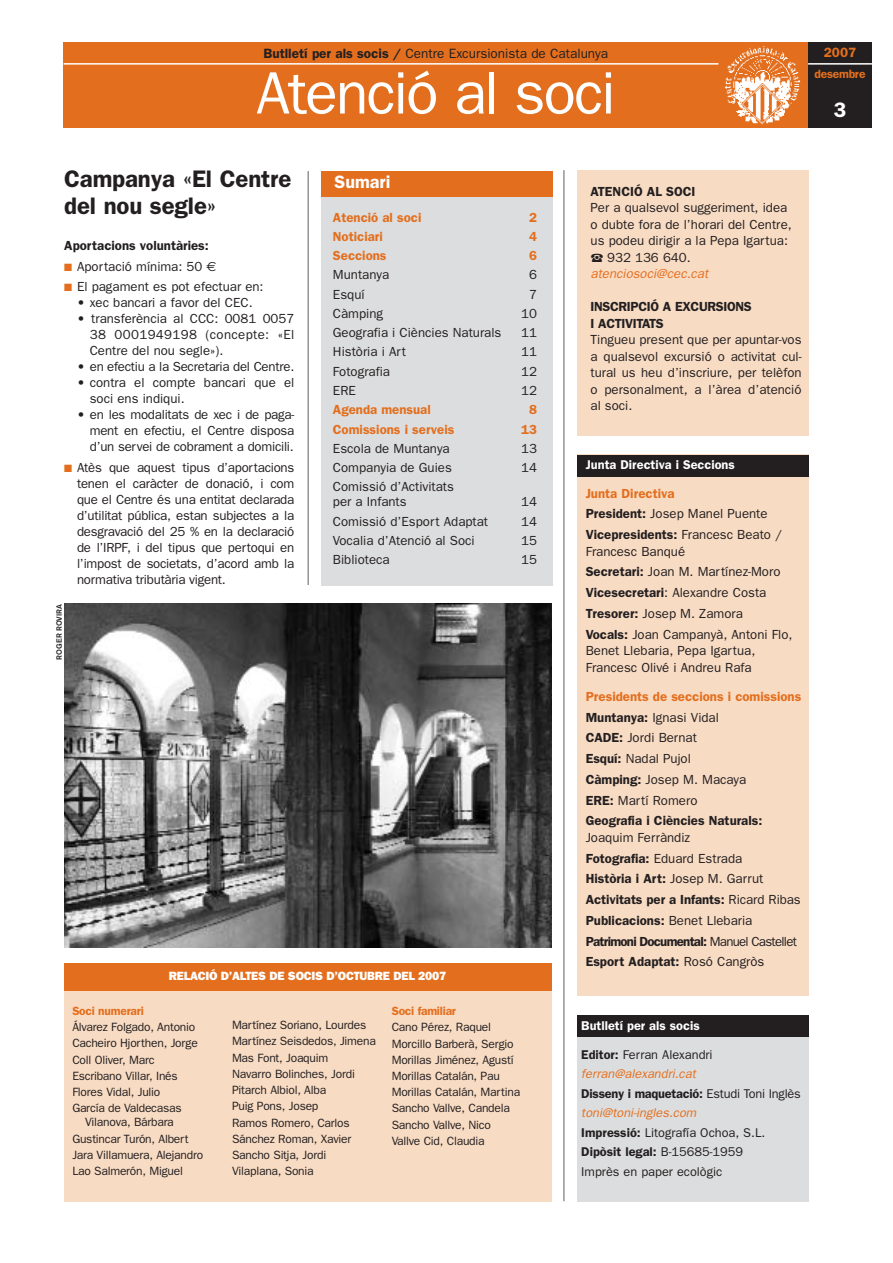
<style>
.page{position:relative;width:893px;height:1263px;background:#fff}
.page>*{position:absolute;margin:0;border:0;box-sizing:border-box;transform-origin:0 0}
.t1{font:60px "Franklin Gothic";letter-spacing:-.03em;color:#fff}
.t2{font:600 24px/27px "Franklin Gothic";letter-spacing:-.005em;color:#231f20}
.t3{font:600 21px "Franklin Gothic";color:#fff}
.t4{font:600 18px "Franklin Gothic";color:#fff}
.t5{font:13.5px "Franklin Gothic";color:#231f20}
.t6{font:600 13.5px "Franklin Gothic";color:#e36f1e}
.t7{font:13.2px/16px "Franklin Gothic";color:#231f20}
.t8{font:600 13.2px/20.7px "Franklin Gothic";color:#231f20}
.t9{font:600 13.2px "Franklin Gothic";color:#e36f1e}
.t10{font:13.2px "Franklin Gothic";letter-spacing:-.02em;color:#231f20}
.t11{font:600 13.2px/16.5px "Franklin Gothic";letter-spacing:-.025em;color:#231f20}
.t12{font:italic 13.2px "Franklin Gothic";color:#e36f1e}
.t13{font:12.75px/19.5px "Franklin Gothic";color:#231f20}
.t14{font:600 12.75px "Franklin Gothic";color:#fff}
.t15{font:12px/16.2px "Franklin Gothic";letter-spacing:-.02em;color:#231f20}
.t16{font:800 12px "Franklin Gothic";letter-spacing:-.02em;color:#fff}
.t17{font:600 12px "Franklin Gothic";letter-spacing:-.02em;color:#e36f1e}
.t18{font:500 7.5px "Akzidenz Grotesk BE";color:#231f20}
.s1{font-weight:600}
.s2{color:#e36f1e}
.s3{font-family:"Euro Sans"}
.s4{font-weight:600;color:#e36f1e}
.s5{font-weight:400}
.s6{font-style:italic;color:#e36f1e}
</style>
<div class="page">
<div style="left:577px;top:455px;width:231px;height:541px;background:#f8dbc3"></div>
<div style="left:577px;top:455px;width:231px;height:21px;background:#231f20"></div>
<div style="left:321px;top:190px;width:231px;height:396px;background:#dcddde"></div>
<div style="left:577px;top:171px;width:231px;height:265px;background:#f8dbc3"></div>
<div style="left:321px;top:171px;width:231px;height:26px;background:#e36f1e"></div>
<hr style="left:307px;top:171px;width:2px;height:414px;background:#939598">
<hr style="left:563px;top:170px;width:1px;height:1031px;background:#939598">
<div style="left:577px;top:1015px;width:231px;height:186px;background:#dcddde"></div>
<div style="left:577px;top:1015px;width:231px;height:22px;background:#231f20"></div>
<img style="left:64px;top:604px;width:487px;height:343px">
<div style="left:64px;top:43px;width:744px;height:85px;background:#e36f1e"></div>
<div style="left:808px;top:43px;width:63px;height:85px;background:#231f20"></div>
<hr style="left:808px;top:63px;width:63px;height:2px;background:#fff">
<hr style="left:64px;top:63px;width:654px;height:2px;background:#fff">
<img style="left:724px;top:46px;width:76px;height:79px">
<div style="left:64px;top:963px;width:487px;height:238px;background:#f8dbc3"></div>
<div style="left:64px;top:963px;width:487px;height:27px;background:#e36f1e"></div>
<p class="t5" style="left:263px;top:48px;width:346px"><span class="s1">Butlletí per als socis /</span> Centre Excursionista de Catalunya</p>
<h1 class="t1" style="left:256px;top:72px;width:361px">Atenció al soci</h1>
<p class="t6" style="left:823px;top:48px;width:34px">2007</p>
<p class="t17" style="left:814px;top:70px;width:53px">desembre</p>
<h3 class="t3" style="left:833px;top:102px;width:14px">3</h3>
<h2 class="t2" style="left:64px;top:167px;width:229px">Campanya «El Centre del nou segle»</h2>
<p class="t8" style="left:64px;top:237px;width:146px">Aportacions voluntàries:</p>
<p class="t7" style="left:64px;top:259px;width:154px"><span class="s2">■</span> Aportació mínima: 50 <span class="s3">€</span></p>
<p class="t7" style="left:64px;top:279px;width:201px"><span class="s2">■</span> El pagament es pot efectuar en:</p>
<p class="t7" style="left:77px;top:295px;width:177px">• xec bancari a favor del CEC.</p>
<p class="t7" style="left:90px;top:312px;width:206px;text-align:justify;text-indent:-13px">• transferència al CCC: 0081 0057<br>38 0001949198 (concepte: «El Centre del nou segle»).</p>
<p class="t10" style="left:77px;top:362px;width:219px">• en efectiu a la Secretaria del Centre.</p>
<p class="t7" style="left:90px;top:376px;width:206px;text-indent:-13px">• contra el compte bancari que el soci ens indiqui.</p>
<p class="t7" style="left:90px;top:408px;width:206px;text-align:justify;text-indent:-13px">• en les modalitats de xec i de paga&shy;ment en efectiu, el Centre disposa d’un servei de cobrament a domicili.</p>
<p class="t7" style="left:77px;top:460px;width:219px;text-align:justify;text-indent:-13px"><span class="s2">■</span> Atès que aquest tipus d’aportacions tenen el caràcter de donació, i com que el Centre és una entitat declarada d’utilitat pública, estan subjectes a la desgravació del 25 % en la declaració de l’IRPF, i del tipus que pertoqui en l’impost de societats, d’acord amb la normativa tributària vigent.</p>
<p class="t18" style="left:56px;top:660px;width:57px;rotate:-90deg">ROGER ROVIRA</p>
<h3 class="t4" style="left:334px;top:176px;width:57px">Sumari</h3>
<p class="t9" style="left:333px;top:213px;width:90px">Atenció al soci</p>
<p class="t9" style="left:529px;top:213px;width:9px">2</p>
<p class="t9" style="left:333px;top:232px;width:51px">Noticiari</p>
<p class="t9" style="left:529px;top:232px;width:9px">4</p>
<p class="t9" style="left:333px;top:251px;width:55px">Seccions</p>
<p class="t9" style="left:529px;top:251px;width:9px">6</p>
<p class="t7" style="left:333px;top:268px;width:58px">Muntanya</p>
<p class="t7" style="left:529px;top:268px;width:9px">6</p>
<p class="t7" style="left:333px;top:287px;width:33px">Esquí</p>
<p class="t7" style="left:529px;top:287px;width:9px">7</p>
<p class="t7" style="left:333px;top:307px;width:52px">Càmping</p>
<p class="t7" style="left:521px;top:307px;width:17px">10</p>
<p class="t7" style="left:333px;top:326px;width:170px">Geografia i Ciències Naturals</p>
<p class="t7" style="left:521px;top:326px;width:17px">11</p>
<p class="t7" style="left:333px;top:345px;width:75px">Història i Art</p>
<p class="t7" style="left:521px;top:345px;width:17px">11</p>
<p class="t7" style="left:333px;top:364px;width:58px">Fotografia</p>
<p class="t7" style="left:521px;top:364px;width:17px">12</p>
<p class="t7" style="left:333px;top:384px;width:24px">ERE</p>
<p class="t7" style="left:521px;top:384px;width:17px">12</p>
<p class="t9" style="left:333px;top:405px;width:99px">Agenda mensual</p>
<p class="t9" style="left:529px;top:405px;width:9px">8</p>
<p class="t9" style="left:333px;top:424px;width:123px">Comissions i serveis</p>
<p class="t9" style="left:521px;top:424px;width:17px">13</p>
<p class="t7" style="left:333px;top:441px;width:118px">Escola de Muntanya</p>
<p class="t7" style="left:521px;top:441px;width:17px">13</p>
<p class="t7" style="left:333px;top:461px;width:120px">Companyia de Guies</p>
<p class="t7" style="left:521px;top:461px;width:17px">14</p>
<p class="t7" style="left:333px;top:480px;width:123px;line-height:15px">Comissió d’Activitats per a Infants</p>
<p class="t7" style="left:521px;top:495px;width:17px">14</p>
<p class="t7" style="left:333px;top:514px;width:157px">Comissió d’Esport Adaptat</p>
<p class="t7" style="left:521px;top:514px;width:17px">14</p>
<p class="t7" style="left:333px;top:533px;width:143px">Vocalia d’Atenció al Soci</p>
<p class="t7" style="left:521px;top:533px;width:17px">15</p>
<p class="t7" style="left:333px;top:553px;width:58px">Biblioteca</p>
<p class="t7" style="left:521px;top:553px;width:17px">15</p>
<p class="t16" style="left:169px;top:971px;width:279px">RELACIÓ D’ALTES DE SOCIS D’OCTUBRE DEL 2007</p>
<p class="t17" style="left:72px;top:1007px;width:73px">Soci numerari</p>
<p class="t15" style="left:72px;top:1020px;width:127px">Álvarez Folgado, Antonio<br>Cacheiro Hjorthen, Jorge<br>Coll Oliver, Marc<br>Escribano Villar, Inés<br>Flores Vidal, Julio<br>García de Valdecasas</p>
<p class="t15" style="left:72px;top:1115px;width:132px;text-indent:13px">Vilanova, Bárbara<br>Gustincar Turón, Albert<br>Jara Villamuera, Alejandro<br>Lao Salmerón, Miguel</p>
<p class="t15" style="left:232px;top:1018px;width:145px">Martínez Soriano, Lourdes<br>Martínez Seisdedos, Jimena<br>Mas Font, Joaquim<br>Navarro Bolinches, Jordi<br>Pitarch Albiol, Alba<br>Puig Pons, Josep<br>Ramos Romero, Carlos<br>Sánchez Roman, Xavier<br>Sancho Sitja, Jordi<br>Vilaplana, Sonia</p>
<p class="t17" style="left:392px;top:1007px;width:66px">Soci familiar</p>
<p class="t15" style="left:392px;top:1020px;width:130px">Cano Pérez, Raquel<br>Morcillo Barberà, Sergio<br>Morillas Jiménez, Agustí<br>Morillas Catalán, Pau<br>Morillas Catalán, Martina<br>Sancho Vallve, Candela<br>Sancho Vallve, Nico<br>Vallve Cid, Claudia</p>
<p class="t8" style="left:590px;top:182px;width:106px">ATENCIÓ AL SOCI</p>
<p class="t7" style="left:590px;top:201px;width:198px">Per a qualsevol suggeriment, idea</p>
<p class="t7" style="left:590px;top:217px;width:203px">o dubte fora de l’horari del Centre,</p>
<p class="t7" style="left:590px;top:234px;width:199px">us podeu dirigir a la Pepa Igartua:</p>
<p class="t7" style="left:607px;top:250px;width:85px">932 136 640.</p>
<p class="t12" style="left:590px;top:269px;width:121px">atenciosoci@cec.cat</p>
<p class="t11" style="left:590px;top:299px;width:163px">INSCRIPCIÓ A EXCURSIONS<br>I ACTIVITATS</p>
<p class="t7" style="left:590px;top:332px;width:212px;line-height:16.5px;text-align:justify">Tingueu present que per apuntar-vos a qualsevol excursió o activitat cul&shy;tural us heu d’inscriure, per telèfon o personalment, a l’àrea d’atenció al soci.</p>
<p class="t14" style="left:586px;top:461px;width:150px">Junta Directiva i Seccions</p>
<p class="t7" style="left:585px;top:484px;width:198px;line-height:20.7px"><span class="s4">Junta Directiva<br></span><span class="s1">President:</span> Josep Manel Puente<br><span class="s1">Vicepresidents:</span> Francesc Beato /</p>
<p class="t7" style="left:585px;top:542px;width:208px;line-height:20.7px">Francesc Banqué<br><span class="s1">Secretari:</span> Joan M. Martínez-Moro<br><span class="s1">Vicesecretari</span>: Alexandre Costa<br><span class="s1">Tresorer:</span> Josep M. Zamora<br><span class="s1">Vocals:</span> Joan Campanyà, Antoni Flo,</p>
<p class="t7" style="left:585px;top:643px;width:171px;line-height:16.5px">Benet Llebaria, Pepa Igartua,<br>Francesc Olivé i Andreu Rafa</p>
<p class="t8" style="left:585px;top:687px;width:217px"><span class="s2">Presidents de seccions i comissions<br></span>Muntanya: <span class="s5">Ignasi Vidal<br></span>CADE: <span class="s5">Jordi Bernat<br></span>Esquí: <span class="s5">Nadal Pujol<br></span>Càmping: <span class="s5">Josep M. Macaya<br></span>ERE: <span class="s5">Martí Romero<br></span>Geografia i Ciències Naturals:</p>
<p class="t8" style="left:585px;top:828px;width:216px"><span class="s5">Joaquim Ferràndiz<br></span>Fotografia: <span class="s5">Eduard Estrada<br></span>Història i Art: <span class="s5">Josep M. Garrut<br></span>Activitats per a Infants: <span class="s5">Ricard Ribas<br></span>Publicacions: <span class="s5">Benet Llebaria<br></span>Patrimoni Documental: <span class="s5">Manuel Castellet<br></span>Esport Adaptat: <span class="s5">Rosó Cangròs</span></p>
<p class="t14" style="left:581px;top:1021px;width:120px">Butlletí per als socis</p>
<p class="t13" style="left:581px;top:1046px;width:221px"><span class="s1">Editor:</span> Ferran Alexandri <span class="s6">ferran@alexandri.cat<br></span><span class="s1">Disseny i maquetació:</span> Estudi Toni Inglès <span class="s6">toni@toni-ingles.com<br></span><span class="s1">Impressió:</span> Litografía Ochoa, S.L.<br><span class="s1">Dipòsit legal:</span> B-15685-1959<br>Imprès en paper ecològic</p>
</div>
